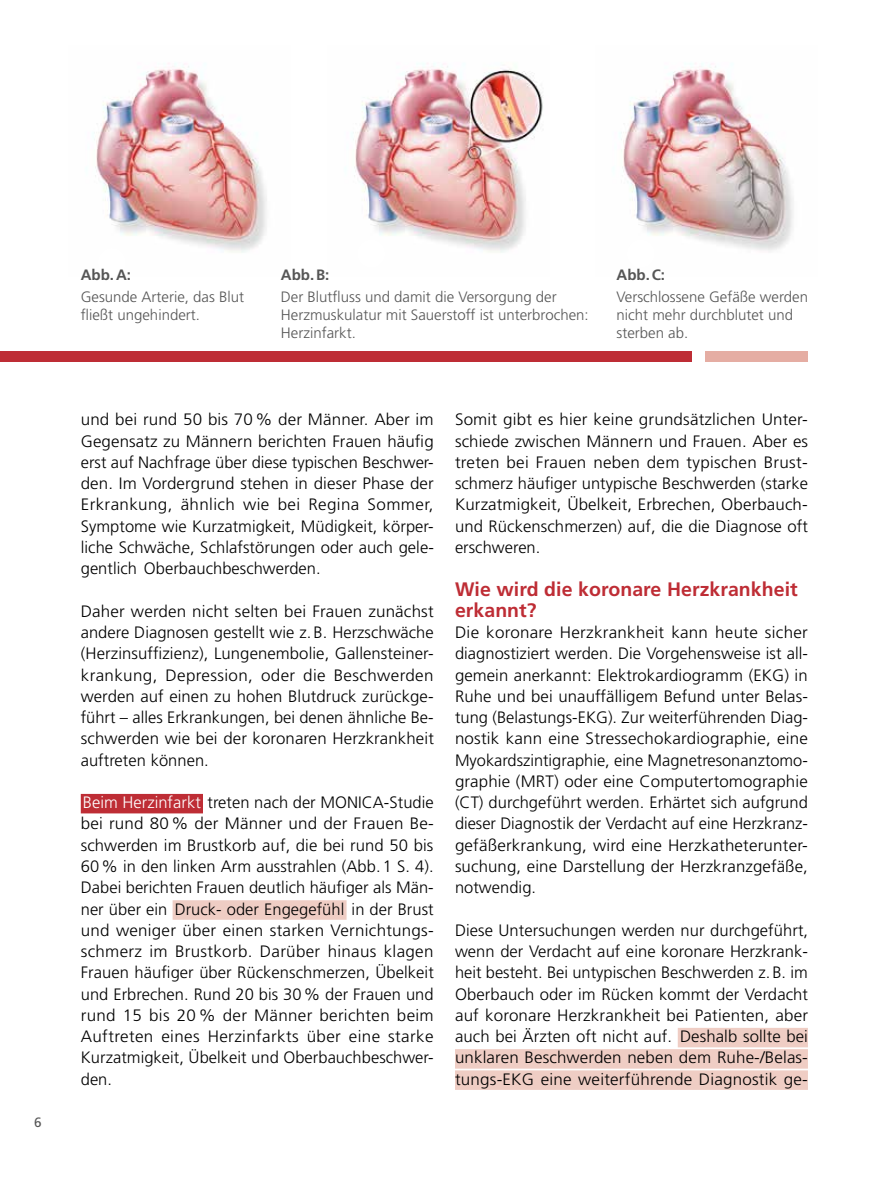
<style>
.page{position:relative;width:893px;height:1191px;background:#fff}
.page>*{position:absolute;margin:0;border:0;box-sizing:border-box;transform-origin:0 0}
.t1{font:700 19.5px/21.3px "Frutiger";letter-spacing:.005em;color:#be2d35}
.t2{font:300 16.5px/21.3px "Frutiger";letter-spacing:.005em;color:#000;text-align:justify}
.t3{font:300 15px/18px "Frutiger";color:#565656}
.t4{font:700 15px "Frutiger";color:#565656}
.t5{font:13.5px "Frutiger";color:#565656}
.s1{color:#fff}
</style>
<div class="page">
<div style="left:81px;top:794px;width:122px;height:19px;background:#be2d35"></div>
<div style="left:173px;top:900px;width:174px;height:19px;background:#efcdc4"></div>
<div style="left:678px;top:1027px;width:130px;height:20px;background:#efcdc4"></div>
<div style="left:455px;top:1049px;width:353px;height:19px;background:#efcdc4"></div>
<div style="left:455px;top:1070px;width:353px;height:20px;background:#efcdc4"></div>
<img style="left:92px;top:63px;width:175px;height:190px">
<img style="left:351px;top:63px;width:192px;height:190px">
<img style="left:619px;top:63px;width:174px;height:189px">
<div style="left:98px;top:248px;width:28px;height:28px;background:#fff;border-radius:50%"></div>
<div style="left:627px;top:239px;width:28px;height:29px;background:#fff;border-radius:50%"></div>
<div style="left:357px;top:239px;width:28px;height:29px;background:#fff;border-radius:50%"></div>
<div style="left:706px;top:351px;width:102px;height:10px;background:#e5ada3"></div>
<div style="left:0;top:351px;width:691px;height:10px;background:#be2d35"></div>
<p class="t5" style="left:34px;top:1114px;width:9px">6</p>
<p class="t4" style="left:81px;top:266px;width:52px">Abb.A:</p>
<p class="t3" style="left:81px;top:288px;width:165px">Gesunde Arterie, das Blut fließt ungehindert.</p>
<p class="t4" style="left:281px;top:266px;width:50px">Abb.B:</p>
<p class="t3" style="left:281px;top:288px;width:309px">Der Blutfluss und damit die Versorgung der<br>Herzmuskulatur mit Sauerstoff ist unterbrochen:<br>Herzinfarkt.</p>
<p class="t4" style="left:617px;top:266px;width:50px">Abb.C:</p>
<p class="t3" style="left:617px;top:288px;width:193px">Verschlossene Gefäße werden nicht mehr durchblutet und sterben ab.</p>
<p class="t2" style="left:81px;top:409px;width:355px">und bei rund 50 bis 70% der Männer. Aber im Gegensatz zu Männern berichten Frauen häufig erst auf Nachfrage über diese typischen Beschwer&shy;den. Im Vordergrund stehen in dieser Phase der Erkrankung, ähnlich wie bei Regina Sommer, Symptome wie Kurzatmigkeit, Müdigkeit, körper&shy;liche Schwäche, Schlafstörungen oder auch gele&shy;gentlich Oberbauchbeschwerden.</p>
<p class="t2" style="left:81px;top:600px;width:355px">Daher werden nicht selten bei Frauen zunächst andere Diagnosen gestellt wie z.B. Herzschwäche (Herzinsuffizienz), Lungenembolie, Gallensteiner&shy;krankung, Depression, oder die Beschwerden werden auf einen zu hohen Blutdruck zurückge&shy;führt – alles Erkrankungen, bei denen ähnliche Be&shy;schwerden wie bei der koronaren Herzkrankheit auftreten können.</p>
<p class="t2" style="left:81px;top:791px;width:355px"><span class="s1">Beim Herzinfarkt</span> treten nach der MONICA-Studie bei rund 80% der Männer und der Frauen Be&shy;schwerden im Brustkorb auf, die bei rund 50 bis 60% in den linken Arm ausstrahlen (Abb.1 S. 4).<br>Dabei berichten Frauen deutlich häufiger als Män&shy;ner über ein Druck- oder Engegefühl in der Brust und weniger über einen starken Vernichtungs&shy;schmerz im Brustkorb. Darüber hinaus klagen Frauen häufiger über Rückenschmerzen, Übelkeit und Erbrechen. Rund 20 bis 30% der Frauen und rund 15 bis 20% der Männer berichten beim Auftreten eines Herzinfarkts über eine starke Kurzatmigkeit, Übelkeit und Oberbauchbeschwer&shy;den.</p>
<p class="t2" style="left:455px;top:409px;width:355px">Somit gibt es hier keine grundsätzlichen Unter&shy;schiede zwischen Männern und Frauen. Aber es treten bei Frauen neben dem typischen Brust&shy;schmerz häufiger untypische Beschwerden (starke Kurzatmigkeit, Übelkeit, Erbrechen, Oberbauch&shy;und Rückenschmerzen) auf, die die Diagnose oft erschweren.</p>
<p class="t1" style="left:455px;top:578px;width:344px">Wie wird die koronare Herzkrankheit erkannt?</p>
<p class="t2" style="left:455px;top:621px;width:355px">Die koronare Herzkrankheit kann heute sicher diagnostiziert werden. Die Vorgehensweise ist all&shy;gemein anerkannt: Elektrokardiogramm (EKG) in Ruhe und bei unauffälligem Befund unter Belas&shy;tung (Belastungs-EKG). Zur weiterführenden Diag&shy;nostik kann eine Stressechokardiographie, eine Myokardszintigraphie, eine Magnetresonanztomo&shy;graphie (MRT) oder eine Computertomographie (CT) durchgeführt werden. Erhärtet sich aufgrund dieser Diagnostik der Verdacht auf eine Herzkranz&shy;gefäßerkrankung, wird eine Herzkatheterunter&shy;suchung, eine Darstellung der Herzkranzgefäße, notwendig.</p>
<p class="t2" style="left:455px;top:919px;width:355px">Diese Untersuchungen werden nur durchgeführt, wenn der Verdacht auf eine koronare Herzkrank&shy;heit besteht. Bei untypischen Beschwerden z.B. im Oberbauch oder im Rücken kommt der Verdacht auf koronare Herzkrankheit bei Patienten, aber auch bei Ärzten oft nicht auf. Deshalb sollte bei unklaren Beschwerden neben dem Ruhe-/Belas&shy;tungs-EKG eine weiterführende Diagnostik ge-</p>
</div>
